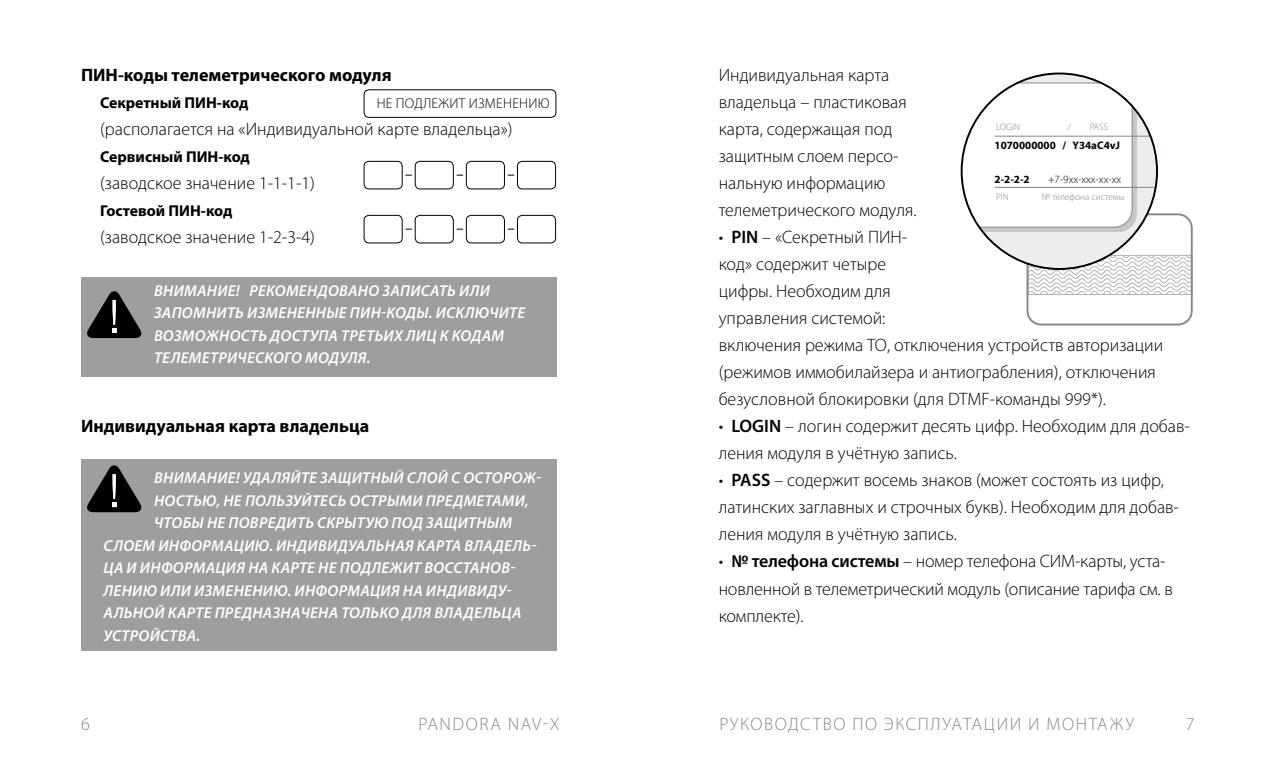
<style>
.page{position:relative;width:1276px;height:766px;background:#fff}
.page>*{position:absolute;margin:0;border:0;box-sizing:border-box;transform-origin:0 0}
.t1{font:300 18px/27px "Myriad Pro";color:#000}
.t2{font:700 18px "Myriad Pro";color:#000}
.t3{font:300 18px "Myriad Pro";letter-spacing:.09em;color:#87888a}
.t4{font:italic 600 15.75px/22.5px "Myriad Pro";letter-spacing:.02em;color:#fff}
.t5{font:700 15.75px "Myriad Pro";color:#000}
.t6{font:300 14.17px "Myriad Pro";letter-spacing:.02em;color:#000}
.t7{font:700 11.03px "Myriad Pro";color:#000}
.t8{font:300 11.03px "Myriad Pro";color:#000}
.t9{font:300 9.45px "Myriad Pro";color:#86888a}
.s1{font-weight:600}
</style>
<div class="page">
<div style="left:81px;top:459px;width:475px;height:192px;background:#9c9e9f"></div>
<svg style="left:87px;top:465px;width:55px;height:47px"></svg>
<svg style="left:1030px;top:257px;width:159px;height:35px"></svg>
<div style="left:1028px;top:255px;width:164px;height:39px;border:1px solid #b1b3b4"></div>
<div style="left:1026px;top:213px;width:166px;height:112px;border:2px solid #86888a;border-radius:14px"></div>
<div style="left:961px;top:73px;width:196px;height:196px;background:#eceded;border-radius:50%"></div>
<svg style="left:963px;top:82px;width:174px;height:150px;background:#f7f7f7"></svg>
<hr style="left:994px;top:136px;width:163px;height:1px;background:#86888a">
<hr style="left:994px;top:187px;width:163px;height:1px;background:#86888a">
<div style="left:81px;top:277px;width:475px;height:100px;background:#9c9e9f"></div>
<svg style="left:87px;top:291px;width:55px;height:47px"></svg>
<div style="left:364px;top:161px;width:39px;height:28px;border:1px solid #000;border-radius:5px"></div>
<div style="left:415px;top:161px;width:39px;height:28px;border:1px solid #000;border-radius:5px"></div>
<div style="left:466px;top:161px;width:39px;height:28px;border:1px solid #000;border-radius:5px"></div>
<div style="left:517px;top:161px;width:39px;height:28px;border:1px solid #000;border-radius:5px"></div>
<div style="left:364px;top:215px;width:39px;height:28px;border:1px solid #000;border-radius:5px"></div>
<div style="left:415px;top:215px;width:39px;height:28px;border:1px solid #000;border-radius:5px"></div>
<div style="left:466px;top:215px;width:39px;height:28px;border:1px solid #000;border-radius:5px"></div>
<div style="left:517px;top:215px;width:39px;height:28px;border:1px solid #000;border-radius:5px"></div>
<div style="left:364px;top:89px;width:192px;height:29px;border:1px solid #000;border-radius:5px"></div>
<p class="t2" style="left:81px;top:63px;width:312px">ПИН-коды телеметрического модуля</p>
<p class="t5" style="left:100px;top:92px;width:150px">Секретный ПИН-код</p>
<p class="t1" style="left:100px;top:115px;width:414px">(располагается на «Индивидуальной карте владельца»)</p>
<p class="t5" style="left:100px;top:146px;width:151px">Сервисный ПИН-код</p>
<p class="t1" style="left:100px;top:169px;width:216px">(заводское значение 1-1-1-1)</p>
<p class="t5" style="left:100px;top:200px;width:134px">Гостевой ПИН-код</p>
<p class="t1" style="left:100px;top:223px;width:216px">(заводское значение 1-2-3-4)</p>
<p class="t6" style="left:377px;top:95px;width:174px">НЕ ПОДЛЕЖИТ ИЗМЕНЕНИЮ</p>
<p class="t4" style="left:154px;top:278px;width:373px">ВНИМАНИЕ! РЕКОМЕНДОВАНО ЗАПИСАТЬ ИЛИ ЗАПОМНИТЬ ИЗМЕНЕННЫЕ ПИН-КОДЫ. ИСКЛЮЧИТЕ ВОЗМОЖНОСТЬ ДОСТУПА ТРЕТЬИХ ЛИЦ К КОДАМ ТЕЛЕМЕТРИЧЕСКОГО МОДУЛЯ.</p>
<p class="t2" style="left:81px;top:414px;width:290px">Индивидуальная карта владельца</p>
<p class="t4" style="left:154px;top:466px;width:388px">ВНИМАНИЕ! УДАЛЯЙТЕ ЗАЩИТНЫЙ СЛОЙ С ОСТОРОЖ-</p>
<p class="t4" style="left:154px;top:489px;width:376px">НОСТЬЮ, НЕ ПОЛЬЗУЙТЕСЬ ОСТРЫМИ ПРЕДМЕТАМИ,</p>
<p class="t4" style="left:154px;top:511px;width:359px">ЧТОБЫ НЕ ПОВРЕДИТЬ СКРЫТУЮ ПОД ЗАЩИТНЫМ</p>
<p class="t4" style="left:104px;top:534px;width:434px">СЛОЕМ ИНФОРМАЦИЮ. ИНДИВИДУАЛЬНАЯ КАРТА ВЛАДЕЛЬ-</p>
<p class="t4" style="left:104px;top:556px;width:413px">ЦА И ИНФОРМАЦИЯ НА КАРТЕ НЕ ПОДЛЕЖИТ ВОССТАНОВ-</p>
<p class="t4" style="left:104px;top:579px;width:409px">ЛЕНИЮ ИЛИ ИЗМЕНЕНИЮ. ИНФОРМАЦИЯ НА ИНДИВИДУ-</p>
<p class="t4" style="left:104px;top:601px;width:419px">АЛЬНОЙ КАРТЕ ПРЕДНАЗНАЧЕНА ТОЛЬКО ДЛЯ ВЛАДЕЛЬЦА</p>
<p class="t4" style="left:104px;top:624px;width:98px">УСТРОЙСТВА.</p>
<p class="t1" style="left:718px;top:61px;width:199px">Индивидуальная карта владельца – пластиковая карта, содержащая под защитным слоем персо&shy;нальную информацию телеметрического модуля.</p>
<p class="t1" style="left:718px;top:223px;width:446px">• <span class="s1">PIN</span> – «Секретный ПИН-<br>код» содержит четыре<br>цифры. Необходим для<br>управления системой:<br>включения режима ТО, отключения устройств авторизации (режимов иммобилайзера и антиограбления), отключения безусловной блокировки (для DTMF-команды 999*).</p>
<p class="t1" style="left:718px;top:412px;width:473px">• <span class="s1">LOGIN</span> – логин содержит десять цифр. Необходим для добав&shy;ления модуля в учётную запись.</p>
<p class="t1" style="left:718px;top:466px;width:462px">• <span class="s1">PASS</span> – содержит восемь знаков (может состоять из цифр, латинских заглавных и строчных букв). Необходим для добав&shy;ления модуля в учётную запись.</p>
<p class="t1" style="left:718px;top:547px;width:455px">• <span class="s1">№ телефона системы</span> – номер телефона СИМ-карты, уста&shy;новленной в телеметрический модуль (описание тарифа см. в комплекте).</p>
<p class="t9" style="left:996px;top:121px;width:26px">LOGIN</p>
<p class="t9" style="left:1067px;top:121px;width:5px">/</p>
<p class="t9" style="left:1089px;top:121px;width:20px">PASS</p>
<p class="t7" style="left:994px;top:138px;width:127px">1070000000 / Y34aC4vJ</p>
<p class="t7" style="left:994px;top:172px;width:37px">2-2-2-2</p>
<p class="t8" style="left:1048px;top:173px;width:75px">+7-9хх-ххх-хх-хх</p>
<p class="t9" style="left:996px;top:191px;width:14px">PIN</p>
<p class="t9" style="left:1042px;top:191px;width:84px">№ телефона системы</p>
<p class="t3" style="left:81px;top:712px;width:10px">6</p>
<p class="t3" style="left:418px;top:712px;width:143px">PANDORA NAV-X</p>
<p class="t3" style="left:719px;top:712px;width:416px">РУКОВОДСТВО ПО ЭКСПЛУАТАЦИИ И МОНТАЖУ</p>
<p class="t3" style="left:1185px;top:712px;width:10px">7</p>
</div>
